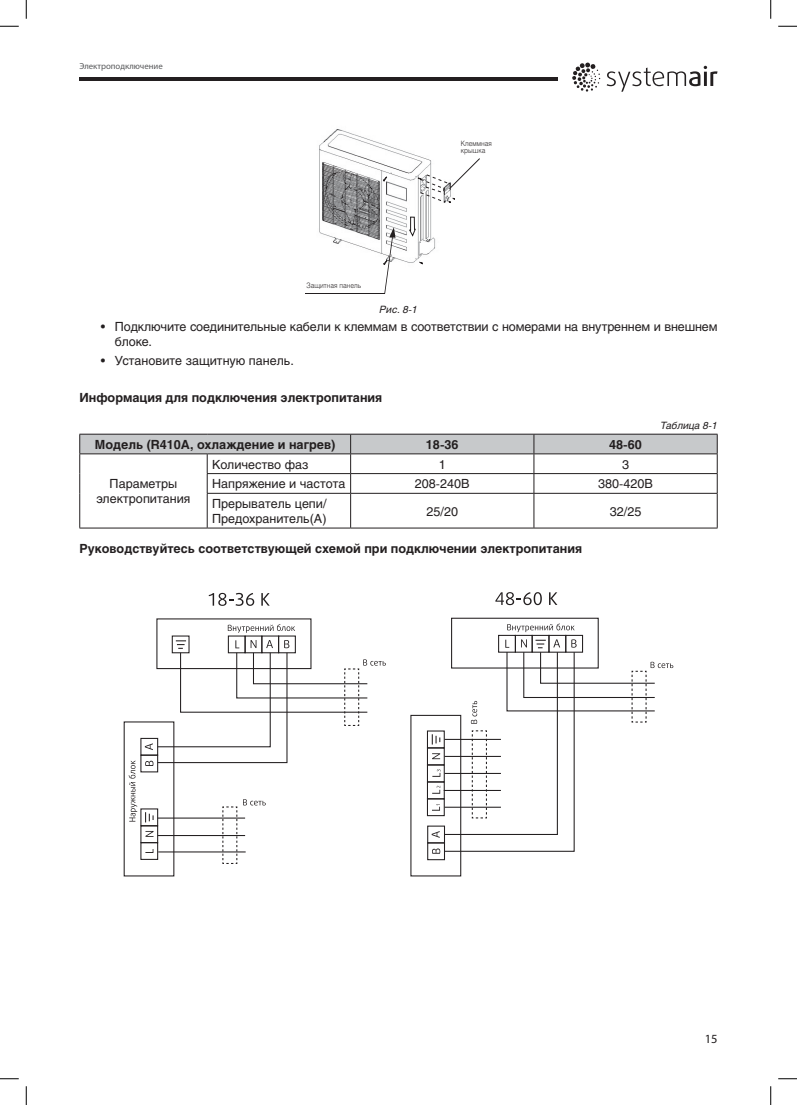
<style>
.page{position:relative;width:797px;height:1105px;background:#fff}
.page>*{position:absolute;margin:0;border:0;box-sizing:border-box;transform-origin:0 0}
.t1{font:12.5px/15px "Helios";color:#231f20}
.t2{font:700 12.5px "Helios";color:#231f20}
.t3{font:12.5px "Myriad Pro";color:#231f20}
.t4{font:italic 10px "Helios";color:#231f20}
.t5{font:8.75px "Myriad Pro";color:#58595b}
.t6{font:300 7.38px/7.4px "Helios";color:#231f20;scale:.9 1}
</style>
<div class="page">
<svg style="left:606px;top:66px;width:111px;height:26px"></svg>
<svg style="left:572px;top:63px;width:28px;height:29px"></svg>
<hr style="left:79px;top:77px;width:479px;height:4px;background:#231f20">
<img style="left:319px;top:129px;width:105px;height:125px">
<hr style="left:305px;top:293px;width:80px;height:1px;background:#231f20">
<svg style="left:382px;top:158px;width:98px;height:136px"></svg>
<svg style="left:80px;top:493px;width:637px;height:35px"></svg>
<svg style="left:79px;top:434px;width:639px;height:59px"></svg>
<hr style="left:79px;top:493px;width:1px;height:35px;background:#231f20">
<hr style="left:207px;top:493px;width:143px;height:1px;background:#231f20">
<hr style="left:207px;top:494px;width:1px;height:34px;background:#231f20">
<hr style="left:350px;top:493px;width:184px;height:1px;background:#231f20">
<hr style="left:350px;top:494px;width:1px;height:34px;background:#231f20">
<hr style="left:534px;top:493px;width:183px;height:1px;background:#231f20">
<hr style="left:533px;top:494px;width:1px;height:34px;background:#231f20">
<hr style="left:717px;top:494px;width:1px;height:34px;background:#231f20">
<hr style="left:79px;top:528px;width:128px;height:1px;background:#231f20">
<hr style="left:207px;top:528px;width:143px;height:1px;background:#231f20">
<hr style="left:350px;top:528px;width:184px;height:1px;background:#231f20">
<hr style="left:534px;top:528px;width:183px;height:1px;background:#231f20">
<div style="left:278px;top:635px;width:18px;height:18px;border:1px solid #231f20"></div>
<svg style="left:228px;top:624px;width:67px;height:9px"></svg>
<div style="left:140px;top:842px;width:18px;height:18px;border:1px solid #231f20"></div>
<div style="left:140px;top:825px;width:18px;height:18px;border:1px solid #231f20"></div>
<svg style="left:129px;top:760px;width:8px;height:61px"></svg>
<div style="left:140px;top:738px;width:18px;height:18px;border:1px solid #231f20"></div>
<div style="left:140px;top:808px;width:18px;height:18px;border:1px solid #231f20"></div>
<svg style="left:145px;top:831px;width:8px;height:6px"></svg>
<svg style="left:145px;top:812px;width:9px;height:10px"></svg>
<hr style="left:158px;top:817px;width:87px;height:2px;background:#231f20">
<hr style="left:158px;top:835px;width:87px;height:1px;background:#231f20">
<hr style="left:158px;top:851px;width:88px;height:1px;background:#231f20">
<svg style="left:222px;top:799px;width:44px;height:65px"></svg>
<svg style="left:209px;top:593px;width:45px;height:13px"></svg>
<svg style="left:261px;top:593px;width:9px;height:13px"></svg>
<svg style="left:145px;top:640px;width:241px;height:126px"></svg>
<div style="left:451px;top:618px;width:147px;height:50px;border:1px solid #231f20"></div>
<div style="left:515px;top:635px;width:17px;height:18px;border:1px solid #231f20"></div>
<div style="left:531px;top:635px;width:18px;height:18px;border:1px solid #231f20"></div>
<div style="left:548px;top:635px;width:18px;height:18px;border:1px solid #231f20"></div>
<div style="left:565px;top:635px;width:18px;height:18px;border:1px solid #231f20"></div>
<svg style="left:507px;top:623px;width:67px;height:9px"></svg>
<div style="left:427px;top:798px;width:18px;height:18px;border:1px solid #231f20"></div>
<div style="left:427px;top:781px;width:18px;height:18px;border:1px solid #231f20"></div>
<div style="left:427px;top:842px;width:18px;height:18px;border:1px solid #231f20"></div>
<div style="left:427px;top:825px;width:18px;height:18px;border:1px solid #231f20"></div>
<div style="left:427px;top:764px;width:18px;height:18px;border:1px solid #231f20"></div>
<svg style="left:495px;top:592px;width:47px;height:13px"></svg>
<svg style="left:549px;top:592px;width:8px;height:13px"></svg>
<div style="left:498px;top:635px;width:18px;height:18px;border:1px solid #231f20"></div>
<div style="left:427px;top:747px;width:18px;height:18px;border:1px solid #231f20"></div>
<div style="left:427px;top:730px;width:18px;height:18px;border:1px solid #231f20"></div>
<svg style="left:431px;top:639px;width:242px;height:215px"></svg>
<svg style="left:0;top:25px;width:19px;height:2px"></svg>
<svg style="left:778px;top:25px;width:19px;height:2px"></svg>
<svg style="left:0;top:1078px;width:19px;height:1px"></svg>
<svg style="left:778px;top:1078px;width:19px;height:1px"></svg>
<svg style="left:25px;top:0;width:2px;height:19px"></svg>
<svg style="left:25px;top:1086px;width:2px;height:19px"></svg>
<svg style="left:770px;top:0;width:1px;height:19px"></svg>
<svg style="left:770px;top:1086px;width:1px;height:19px"></svg>
<p class="t5" style="left:79px;top:61px;width:85px">Электроподключение</p>
<p class="t6" style="left:306px;top:282px;width:62px">Защитная панель</p>
<p class="t6" style="left:461px;top:140px;width:36px">Клеммная крышка</p>
<p class="t4" style="left:379px;top:303px;width:39px">Рис. 8-1</p>
<p class="t1" style="left:115px;top:319px;width:604px;text-indent:-14px">• Подключите соединительные кабели к клеммам в соответствии с номерами на внутреннем и внешнем блоке.</p>
<p class="t1" style="left:101px;top:353px;width:195px">• Установите защитную панель.</p>
<p class="t2" style="left:79px;top:390px;width:304px">Информация для подключения электропитания</p>
<p class="t4" style="left:660px;top:419px;width:59px">Таблица 8-1</p>
<p class="t2" style="left:95px;top:437px;width:242px">Модель (R410A, охлаждение и нагрев)</p>
<p class="t2" style="left:426px;top:437px;width:34px">18-36</p>
<p class="t2" style="left:609px;top:437px;width:34px">48-60</p>
<p class="t1" style="left:96px;top:476px;width:95px;text-align:center">Параметры электропитания</p>
<p class="t1" style="left:212px;top:456px;width:98px">Количество фаз</p>
<p class="t1" style="left:439px;top:456px;width:9px">1</p>
<p class="t1" style="left:622px;top:456px;width:9px">3</p>
<p class="t1" style="left:212px;top:476px;width:135px">Напряжение и частота</p>
<p class="t1" style="left:415px;top:476px;width:56px">208-240В</p>
<p class="t1" style="left:598px;top:476px;width:56px">380-420В</p>
<p class="t1" style="left:212px;top:496px;width:116px">Прерыватель цепи/<br>Предохранитель(А)</p>
<p class="t1" style="left:426px;top:503px;width:33px">25/20</p>
<p class="t1" style="left:609px;top:503px;width:33px">32/25</p>
<p class="t2" style="left:79px;top:542px;width:504px">Руководствуйтесь соответствующей схемой при подключении электропитания</p>
<p class="t3" style="left:704px;top:1031px;width:14px">15</p>
</div>
